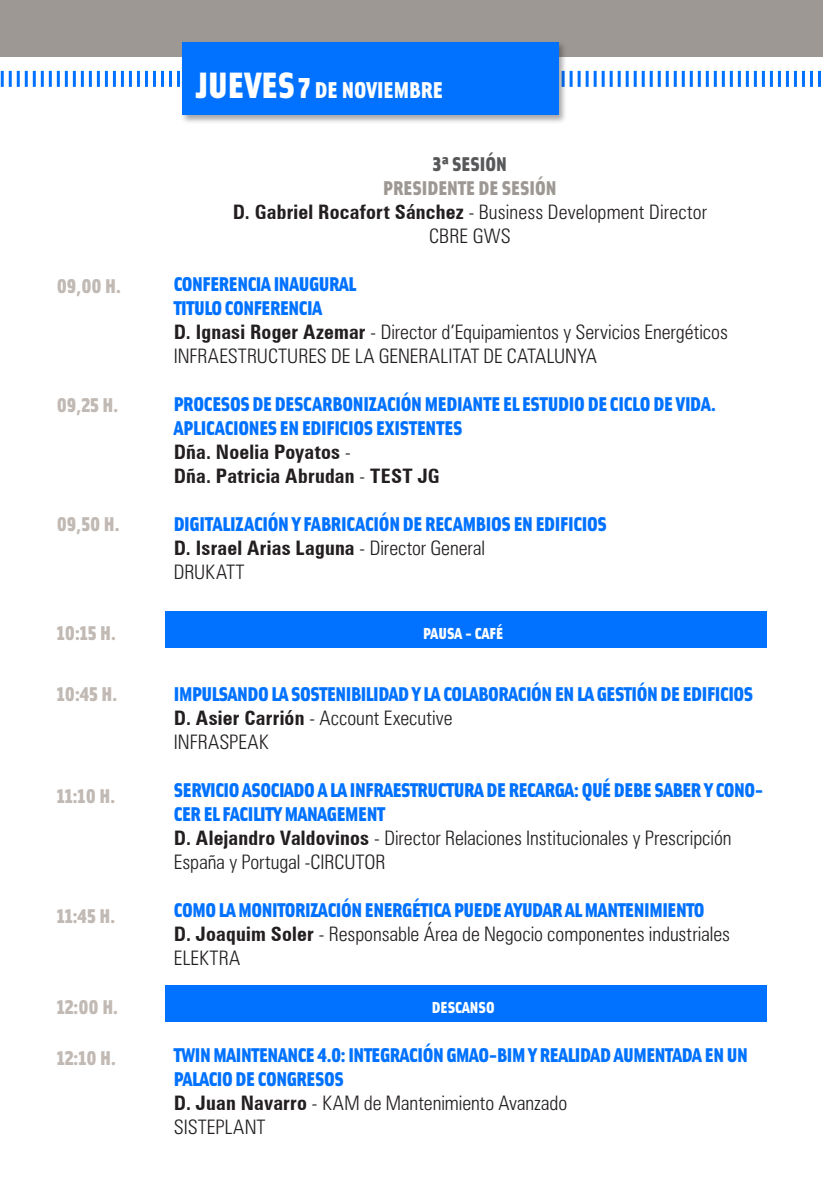
<style>
.page{position:relative;width:823px;height:1191px;background:#fff}
.page>*{position:absolute;margin:0;border:0;box-sizing:border-box;transform-origin:0 0}
.t1{font:900 23px "Solex OT";color:#fff}
.Parrafos_texto{font:300 condensed 20px/24px "Zurich BT";color:#231f20}
.titulos{font:900 20px/24px "Solex OT";letter-spacing:-.02em;color:#0172ff}
.Parrafos_texto-2{font:900 20px/24px "Solex OT";letter-spacing:-.01em;color:#0172ff}
.Parrafos_texto-3{font:20px/24px "Zurich Bold Condensed BT";letter-spacing:.01em;color:#231f20}
.t2{font:900 20px "Solex OT";color:#c1b9b3}
.titulos-2{font:900 16px "Solex OT";color:#fff}
.s1{font-size:36.8px}
.s2{font-size:29px}
.s3{font-family:"Solex OT";font-weight:900;font-stretch:normal;color:#57585a}
.s4{font-family:"Solex OT";font-weight:900;font-stretch:normal;color:#9d9893}
.s5{font-family:"Zurich Bold Condensed BT";font-weight:400;font-stretch:normal}
.s6{font-family:"Zurich BT";font-weight:300;font-stretch:condensed}
</style>
<div class="page">
<div style="left:0;top:0;width:822px;height:57px;background:#9d9893"></div>
<svg style="left:0;top:70px;width:821px;height:17px"></svg>
<div style="left:180px;top:41px;width:387px;height:83px;background:#231f20;opacity:.4"></div>
<div style="left:182px;top:43px;width:376px;height:72px;background:#0172ff"></div>
<div style="left:165px;top:611px;width:600px;height:36px;background:#0172ff"></div>
<div style="left:165px;top:985px;width:600px;height:37px;background:#0172ff"></div>
<p class="t2" style="left:57px;top:272px;width:66px">09,00 H.</p>
<p class="t2" style="left:57px;top:391px;width:63px">09,25 H.</p>
<p class="t2" style="left:57px;top:510px;width:64px">09,50 H.</p>
<p class="t2" style="left:57px;top:619px;width:61px">10:15 H.</p>
<p class="t2" style="left:57px;top:680px;width:62px">10:45 H.</p>
<p class="t2" style="left:57px;top:782px;width:60px">11:10 H.</p>
<p class="t2" style="left:57px;top:901px;width:60px">11:45 H.</p>
<p class="t2" style="left:57px;top:993px;width:63px">12:00 H.</p>
<p class="t2" style="left:57px;top:1044px;width:61px">12:10 H.</p>
<p class="t1" style="left:196px;top:74px;width:248px"><span class="s1">JUEVES</span><span class="s2">7</span> DE NOVIEMBRE</p>
<p class="Parrafos_texto" style="left:232px;top:151px;width:475px;text-align:center"><span class="s3">3ª SESIÓN<br></span><span class="s4">PRESIDENTE DE SESIÓN<br></span><span class="s5">D. Gabriel Rocafort Sánchez</span> - Business Development Director</p>
<p class="Parrafos_texto" style="left:429px;top:223px;width:83px">CBRE GWS</p>
<p class="titulos" style="left:173px;top:270px;width:184px">CONFERENCIA INAUGURAL<br>TITULO CONFERENCIA</p>
<p class="Parrafos_texto" style="left:173px;top:319px;width:555px"><span class="s5">D. Ignasi Roger Azemar</span> - Director d’Equipamientos y Servicios Energéticos</p>
<p class="Parrafos_texto" style="left:173px;top:343px;width:424px">INFRAESTRUCTURES DE LA GENERALITAT DE CATALUNYA</p>
<p class="Parrafos_texto-2" style="left:173px;top:390px;width:543px">PROCESOS DE DESCARBONIZACIÓN MEDIANTE EL ESTUDIO DE CICLO DE VIDA.<br>APLICACIONES EN EDIFICIOS EXISTENTES</p>
<p class="Parrafos_texto-3" style="left:173px;top:439px;width:267px">Dña. Noelia Poyatos <span class="s6">-<br></span>Dña. Patricia Abrudan <span class="s6">-</span> TEST JG</p>
<p class="Parrafos_texto-2" style="left:173px;top:510px;width:434px">DIGITALIZACIÓN Y FABRICACIÓN DE RECAMBIOS EN EDIFICIOS</p>
<p class="Parrafos_texto-3" style="left:173px;top:535px;width:313px">D. Israel Arias Laguna <span class="s6">- Director General</span></p>
<p class="Parrafos_texto" style="left:173px;top:559px;width:72px">DRUKATT</p>
<p class="titulos-2" style="left:423px;top:622px;width:82px">PAUSA - CAFÉ</p>
<p class="titulos" style="left:174px;top:681px;width:580px">IMPULSANDO LA SOSTENIBILIDAD Y LA COLABORACIÓN EN LA GESTIÓN DE EDIFICIOS</p>
<p class="Parrafos_texto" style="left:174px;top:706px;width:280px"><span class="s5">D. Asier Carrión</span> - Account Executive</p>
<p class="Parrafos_texto" style="left:174px;top:730px;width:96px">INFRASPEAK</p>
<p class="titulos" style="left:174px;top:777px;width:590px">SERVICIO ASOCIADO A LA INFRAESTRUCTURA DE RECARGA: QUÉ DEBE SABER Y CONO-<br>CER EL FACILITY MANAGEMENT</p>
<p class="Parrafos_texto" style="left:174px;top:826px;width:559px"><span class="s5">D. Alejandro Valdovinos</span> - Director Relaciones Institucionales y Prescripción<br>España y Portugal -CIRCUTOR</p>
<p class="titulos" style="left:174px;top:897px;width:532px">COMO LA MONITORIZACIÓN ENERGÉTICA PUEDE AYUDAR AL MANTENIMIENTO</p>
<p class="Parrafos_texto" style="left:174px;top:922px;width:557px"><span class="s5">D. Joaquim Soler</span> - Responsable Área de Negocio componentes industriales</p>
<p class="Parrafos_texto" style="left:174px;top:946px;width:68px">ELEKTRA</p>
<p class="titulos-2" style="left:431px;top:996px;width:64px">DESCANSO</p>
<p class="titulos" style="left:174px;top:1041px;width:575px">TWIN MAINTENANCE 4.0: INTEGRACIÓN GMAO-BIM Y REALIDAD AUMENTADA EN UN<br>PALACIO DE CONGRESOS</p>
<p class="Parrafos_texto" style="left:174px;top:1090px;width:395px"><span class="s5">D. Juan Navarro</span> - KAM de Mantenimiento Avanzado</p>
<p class="Parrafos_texto" style="left:174px;top:1114px;width:93px">SISTEPLANT</p>
</div>
